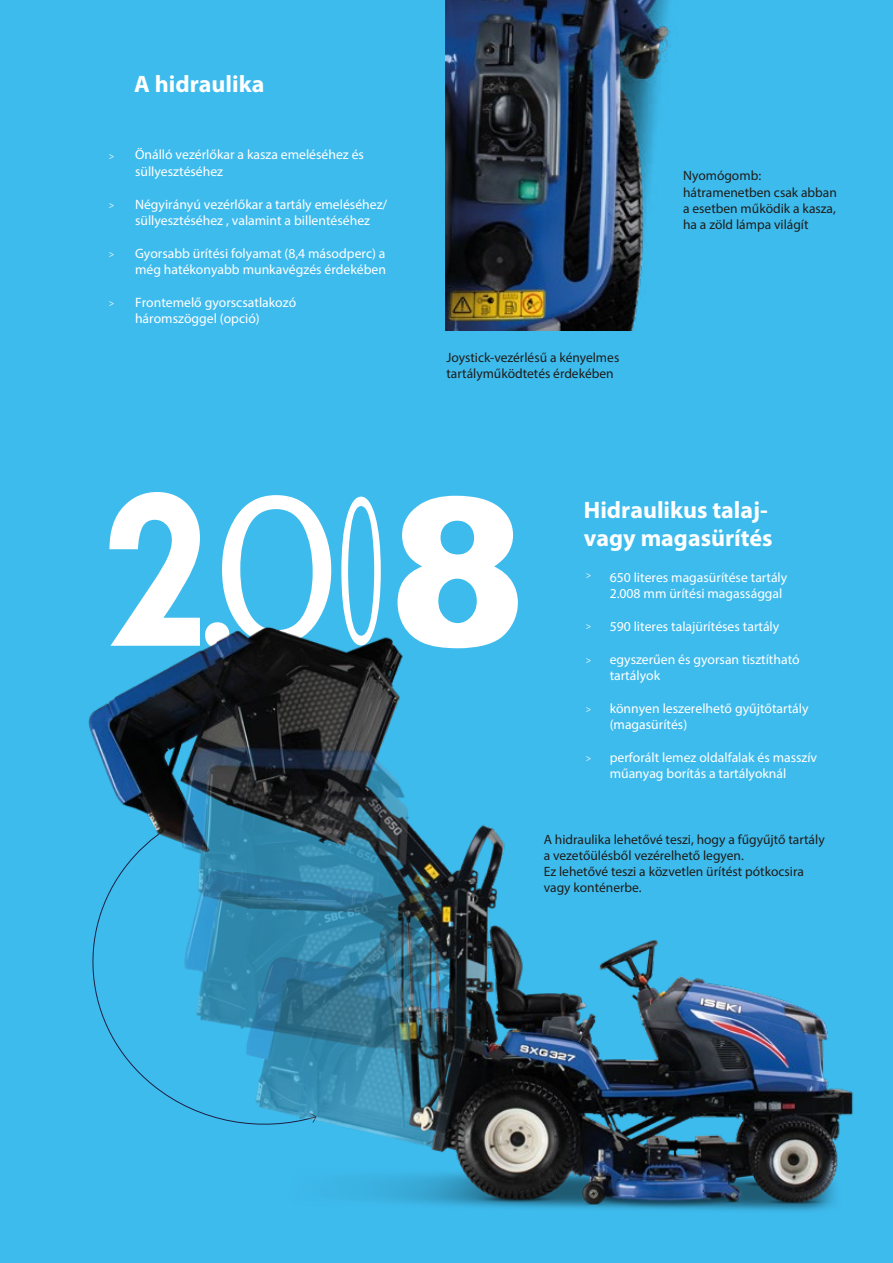
<style>
.page{position:relative;width:893px;height:1263px;background:#3ebbed}
.page>*{position:absolute;margin:0;border:0;box-sizing:border-box;transform-origin:0 0}
.t1{font:700 241.35px "Tw Cen";color:#fff;scale:.85 1}
.t2{font:700 23.85px/28.7px "Myriad Pro";color:#fff}
.t3{font:13.65px/16.4px "Myriad Pro";color:#fff}
.t4{font:13.5px/16.2px "Myriad Pro";color:#1d1d1b}
.t5{font:9.15px "Myriad Pro";color:#fff}
.s1{font-family:"Myriad Pro";font-weight:400;font-size:204.45px}
.s2{font-family:"Franklin Gothic";font-weight:400;font-size:214.95px}
.s3{font-family:"Winterthur Condensed";font-weight:400;font-size:185.4px}
.s4{font-family:"Arial";font-weight:900;font-size:205.95px}
</style>
<div class="page">
<img style="left:88px;top:627px;width:765px;height:584px">
<img style="left:446px;top:0;width:224px;height:331px">
<h2 class="t2" style="left:134px;top:69px;width:132px">A hidraulika</h2>
<p class="t5" style="left:109px;top:150px;width:7px">&gt;</p>
<p class="t5" style="left:109px;top:199px;width:7px">&gt;</p>
<p class="t5" style="left:109px;top:248px;width:7px">&gt;</p>
<p class="t5" style="left:109px;top:297px;width:7px">&gt;</p>
<p class="t3" style="left:135px;top:146px;width:230px">Önálló vezérlőkar a kasza emeléséhez és süllyesztéséhez</p>
<p class="t3" style="left:135px;top:196px;width:254px">Négyirányú vezérlőkar a tartály emeléséhez/ süllyesztéséhez , valamint a billentéséhez</p>
<p class="t3" style="left:135px;top:245px;width:253px">Gyorsabb ürítési folyamat (8,4 másodperc) a még hatékonyabb munkavégzés érdekében</p>
<p class="t3" style="left:135px;top:294px;width:163px">Frontemelő gyorscsatlakozó háromszöggel (opció)</p>
<p class="t4" style="left:446px;top:349px;width:174px">Joystick-vezérlésű a kényelmes tartályműködtetés érdekében</p>
<p class="t4" style="left:683px;top:168px;width:155px">Nyomógomb: hátramenetben csak abban a esetben működik a kasza, ha a zöld lámpa világít</p>
<h1 class="t1" style="left:100px;top:424px;width:503px">2<span class="s1">.</span><span class="s2">0</span><span class="s3">0</span><span class="s4">8</span></h1>
<h2 class="t2" style="left:584px;top:494px;width:190px">Hidraulikus talaj&shy;vagy magasürítés</h2>
<p class="t3" style="left:610px;top:569px;width:179px">650 literes magasürítése tartály<br>2.008 mm ürítési magassággal</p>
<p class="t3" style="left:610px;top:618px;width:171px">590 literes talajürítéses tartály</p>
<p class="t3" style="left:610px;top:651px;width:192px">egyszerűen és gyorsan tisztítható tartályok</p>
<p class="t3" style="left:610px;top:700px;width:200px">könnyen leszerelhető gyűjtőtartály (magasürítés)</p>
<p class="t3" style="left:610px;top:749px;width:209px">perforált lemez oldalfalak és masszív műanyag borítás a tartályoknál</p>
<p class="t5" style="left:586px;top:569px;width:7px">&gt;</p>
<p class="t5" style="left:586px;top:620px;width:7px">&gt;</p>
<p class="t5" style="left:586px;top:654px;width:7px">&gt;</p>
<p class="t5" style="left:586px;top:703px;width:7px">&gt;</p>
<p class="t5" style="left:586px;top:752px;width:7px">&gt;</p>
<p class="t4" style="left:544px;top:831px;width:282px">A hidraulika lehetővé teszi, hogy a fűgyűjtő tartály a vezetőülésből vezérelhető legyen.<br>Ez lehetővé teszi a közvetlen ürítést pótkocsira vagy konténerbe.</p>
</div>
